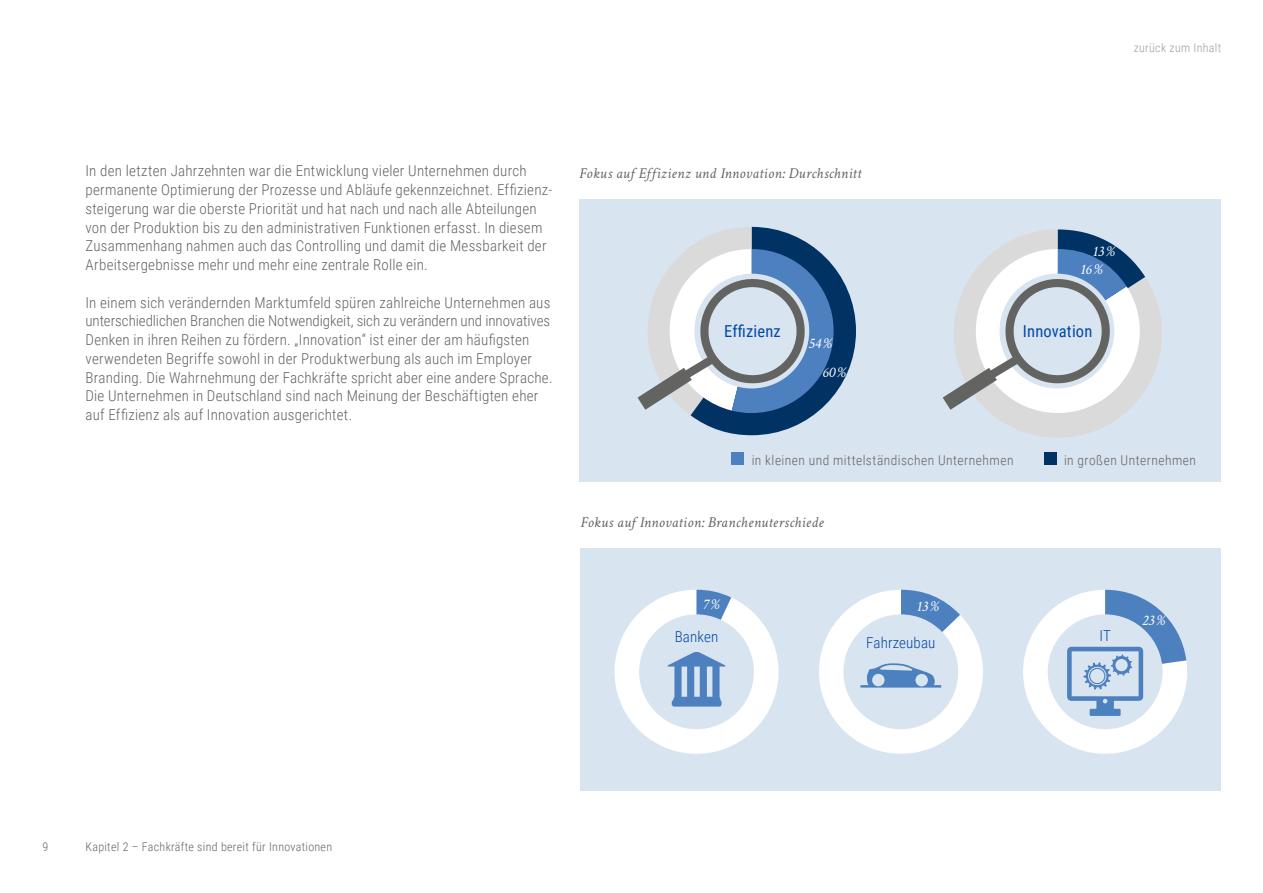
<style>
.page{position:relative;width:1263px;height:893px;background:#fff}
.page>*{position:absolute;margin:0;border:0;box-sizing:border-box;transform-origin:0 0}
.t1{font:16.5px "Roboto Condensed";letter-spacing:.01em;color:#0049a4}
.t2{font:300 15px/18.8px "Roboto Condensed";letter-spacing:.015em;color:#636362}
.t3{font:italic 15px "Crimson Text";letter-spacing:.02em;color:#636362}
.t4{font:italic 15px "Crimson Text";letter-spacing:-.01em;color:#fff}
.t5{font:300 15px "Roboto Condensed";letter-spacing:.01em;color:#0049a4}
.t6{font:300 13.5px "Roboto Condensed";letter-spacing:.035em;color:#636362}
.t7{font:300 12px "Roboto Condensed";letter-spacing:.025em;color:#636362}
.t8{font:300 12px "Roboto Condensed";letter-spacing:.025em;color:#9c9d9d}
</style>
<div class="page">
<div style="left:580px;top:548px;width:641px;height:243px;background:#d9e4f1"></div>
<svg style="left:614px;top:590px;width:165px;height:164px"></svg>
<svg style="left:819px;top:590px;width:164px;height:164px"></svg>
<svg style="left:1023px;top:590px;width:164px;height:164px"></svg>
<div style="left:579px;top:199px;width:641px;height:282px;background:#d9e4f1"></div>
<svg style="left:637px;top:227px;width:219px;height:208px"></svg>
<svg style="left:1007px;top:288px;width:155px;height:150px"></svg>
<svg style="left:942px;top:229px;width:209px;height:195px"></svg>
<div style="left:1044px;top:452px;width:12px;height:13px;background:#003264"></div>
<div style="left:731px;top:452px;width:13px;height:13px;background:#4d80bf"></div>
<p class="t2" style="left:85px;top:161px;width:443px">In den letzten Jahrzehnten war die Entwicklung vieler Unternehmen durch</p>
<p class="t3" style="left:579px;top:165px;width:283px">Fokus auf Effizienz und Innovation: Durchschnitt</p>
<p class="t2" style="left:85px;top:180px;width:468px">permanente Optimierung der Prozesse und Abläufe gekennzeichnet. Effizienz&shy;steigerung war die oberste Priorität und hat nach und nach alle Abteilungen von der Produktion bis zu den administrativen Funktionen erfasst. In diesem Zusammenhang nahmen auch das Controlling und damit die Messbarkeit der Arbeitsergebnisse mehr und mehr eine zentrale Rolle ein.</p>
<p class="t2" style="left:85px;top:292px;width:469px">In einem sich verändernden Marktumfeld spüren zahlreiche Unternehmen aus unterschiedlichen Branchen die Notwendigkeit, sich zu verändern und innovatives Denken in ihren Reihen zu fördern. „Innovation“ ist einer der am häufigsten verwendeten Begriffe sowohl in der Produktwerbung als auch im Employer Branding. Die Wahrnehmung der Fachkräfte spricht aber eine andere Sprache.<br>Die Unternehmen in Deutschland sind nach Meinung der Beschäftigten eher auf Effizienz als auf Innovation ausgerichtet.</p>
<p class="t1" style="left:724px;top:320px;width:58px">Effizienz</p>
<p class="t4" style="left:808px;top:334px;width:25px">54%</p>
<p class="t4" style="left:822px;top:364px;width:26px">60%</p>
<p class="t8" style="left:1134px;top:39px;width:89px">zurück zum Inhalt</p>
<p class="t4" style="left:1092px;top:243px;width:25px">13%</p>
<p class="t4" style="left:1080px;top:261px;width:25px">16%</p>
<p class="t1" style="left:1023px;top:320px;width:71px">Innovation</p>
<p class="t6" style="left:752px;top:451px;width:263px">in kleinen und mittelständischen Unternehmen</p>
<p class="t6" style="left:1064px;top:451px;width:133px">in großen Unternehmen</p>
<p class="t3" style="left:580px;top:514px;width:245px">Fokus auf Innovation: Branchenuterschiede</p>
<p class="t4" style="left:703px;top:595px;width:19px">7%</p>
<p class="t4" style="left:916px;top:597px;width:25px">13%</p>
<p class="t5" style="left:866px;top:632px;width:71px">Fahrzeubau</p>
<p class="t5" style="left:675px;top:626px;width:45px">Banken</p>
<p class="t5" style="left:1099px;top:625px;width:13px">IT</p>
<p class="t4" style="left:1142px;top:612px;width:25px">23%</p>
<p class="t7" style="left:43px;top:839px;width:7px">9</p>
<p class="t7" style="left:85px;top:839px;width:248px">Kapitel 2 – Fachkräfte sind bereit für Innovationen</p>
</div>
